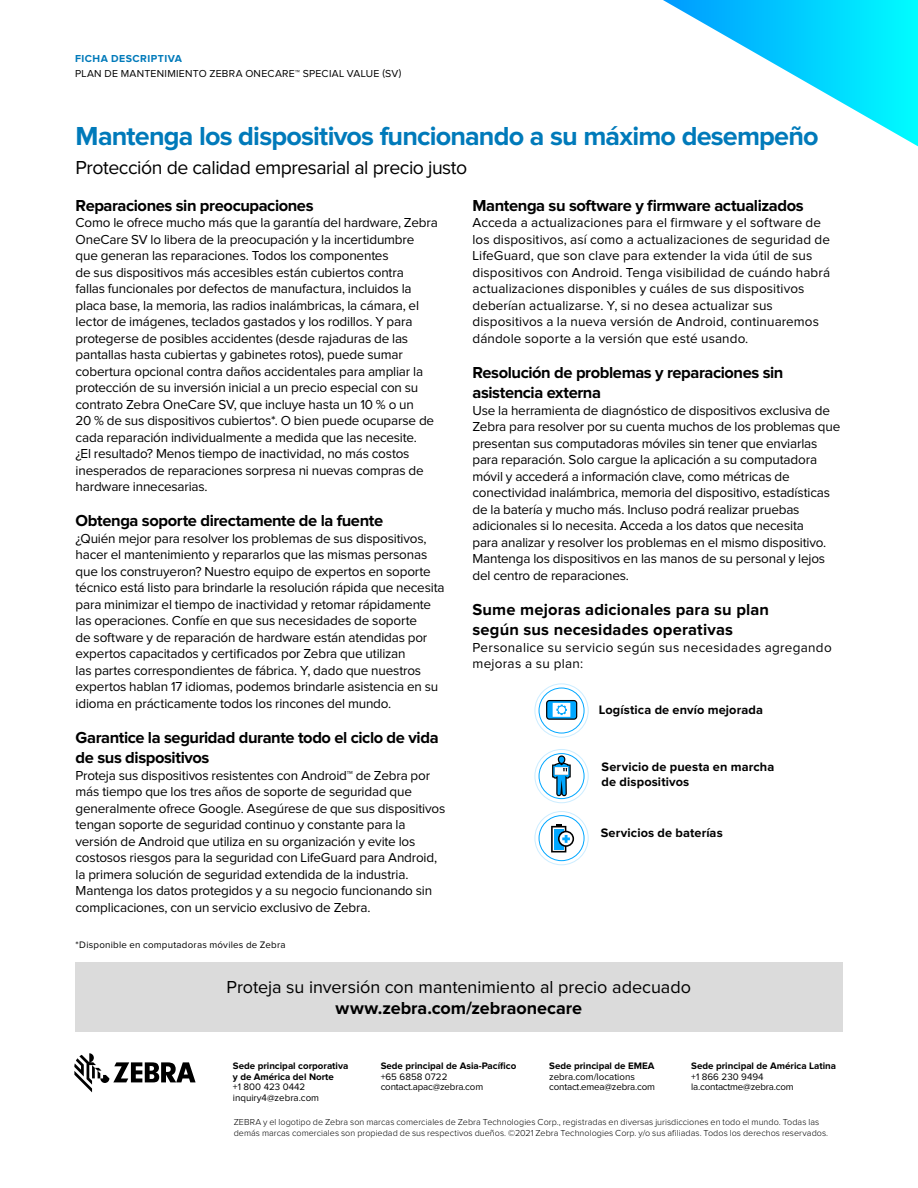
<style>
.page{position:relative;width:918px;height:1188px;background:#fff}
.page>*{position:absolute;margin:0;border:0;box-sizing:border-box;transform-origin:0 0}
.t1{font:700 27px "Proxima Nova";letter-spacing:-.03em;color:#007aba}
.t2{font:19.5px "Proxima Nova";letter-spacing:-.025em;color:#000}
.t3{font:18px "Proxima Nova";letter-spacing:-.005em;color:#000}
.t4{font:700 18px "Proxima Nova";letter-spacing:.015em;color:#000}
.t5{font:700 16.5px/20.2px "Proxima Nova";letter-spacing:-.025em;color:#000}
.t6{font:700 16.5px/20.2px "Proxima Nova";letter-spacing:.01em;color:#000}
.t7{font:13.5px/16.5px "Proxima Nova";letter-spacing:-.015em;color:#000}
.t8{font:13.5px/16.5px "Proxima Nova";letter-spacing:.005em;color:#000}
.t9{font:13.5px/16.5px "Proxima Nova";letter-spacing:.02em;color:#000}
.t10{font:700 12.75px/15px "Proxima Nova";letter-spacing:.01em;color:#000}
.t11{font:10.5px "Proxima Nova";letter-spacing:.025em;color:#000}
.t12{font:700 10.5px "Proxima Nova";letter-spacing:.045em;color:#007aba}
.t13{font:700 9.75px/10.5px "Proxima Nova";color:#000}
.t14{font:9.75px/10.5px "Proxima Nova";letter-spacing:-.02em;color:#000}
.t15{font:9.75px "Proxima Nova";letter-spacing:.025em;color:#000}
.t16{font:9.75px/10.5px "Proxima Nova";color:#000}
.t17{font:300 9px/10.5px "Proxima Nova";letter-spacing:.005em;color:#000}
</style>
<div class="page">
<svg style="left:663px;top:0;width:255px;height:146px"></svg>
<svg style="left:535px;top:684px;width:53px;height:53px"></svg>
<div style="left:535px;top:684px;width:54px;height:53px;border:1px solid #ccedff;border-radius:50%"></div>
<div style="left:539px;top:688px;width:45px;height:45px;background:#fff;border-radius:50%"></div>
<div style="left:539px;top:688px;width:45px;height:45px;border:1px solid #00a7ff;border-radius:50%"></div>
<svg style="left:546px;top:700px;width:31px;height:20px"></svg>
<svg style="left:535px;top:749px;width:53px;height:54px"></svg>
<div style="left:535px;top:749px;width:54px;height:54px;border:1px solid #ccedff;border-radius:50%"></div>
<div style="left:539px;top:754px;width:45px;height:45px;background:#fff;border-radius:50%"></div>
<div style="left:539px;top:753px;width:45px;height:46px;border:1px solid #00a7ff;border-radius:50%"></div>
<svg style="left:552px;top:755px;width:19px;height:41px"></svg>
<svg style="left:535px;top:812px;width:53px;height:53px"></svg>
<div style="left:535px;top:811px;width:54px;height:54px;border:1px solid #ccedff;border-radius:50%"></div>
<div style="left:539px;top:816px;width:45px;height:45px;background:#fff;border-radius:50%"></div>
<div style="left:539px;top:815px;width:45px;height:46px;border:1px solid #00a7ff;border-radius:50%"></div>
<svg style="left:551px;top:824px;width:23px;height:28px"></svg>
<div style="left:75px;top:962px;width:767px;height:70px;background:#dbdbdb"></div>
<svg style="left:74px;top:1053px;width:122px;height:39px"></svg>
<p class="t12" style="left:75px;top:53px;width:109px">FICHA DESCRIPTIVA</p>
<p class="t11" style="left:75px;top:68px;width:328px">PLAN DE MANTENIMIENTO ZEBRA ONECARE™ SPECIAL VALUE (SV)</p>
<h1 class="t1" style="left:76px;top:121px;width:745px">Mantenga los dispositivos funcionando a su máximo desempeño</h1>
<h2 class="t2" style="left:76px;top:158px;width:393px">Protección de calidad empresarial al precio justo</h2>
<p class="t5" style="left:76px;top:195px;width:239px">Reparaciones sin preocupaciones</p>
<p class="t7" style="left:76px;top:215px;width:364px">Como le ofrece mucho más que la garantía del hardware, Zebra OneCare SV lo libera de la preocupación y la incertidumbre que generan las reparaciones. Todos los componentes<br>de sus dispositivos más accesibles están cubiertos contra<br>fallas funcionales por defectos de manufactura, incluidos la placa base, la memoria, las radios inalámbricas, la cámara, el lector de imágenes, teclados gastados y los rodillos. Y para protegerse de posibles accidentes (desde rajaduras de las pantallas hasta cubiertas y gabinetes rotos), puede sumar cobertura opcional contra daños accidentales para ampliar la protección de su inversión inicial a un precio especial con su contrato Zebra OneCare SV, que incluye hasta un 10 % o un<br>20 % de sus dispositivos cubiertos*. O bien puede ocuparse de cada reparación individualmente a medida que las necesite.<br>¿El resultado? Menos tiempo de inactividad, no más costos inesperados de reparaciones sorpresa ni nuevas compras de hardware innecesarias.</p>
<p class="t5" style="left:76px;top:511px;width:309px">Obtenga soporte directamente de la fuente</p>
<p class="t7" style="left:76px;top:531px;width:371px">¿Quién mejor para resolver los problemas de sus dispositivos, hacer el mantenimiento y repararlos que las mismas personas que los construyeron? Nuestro equipo de expertos en soporte técnico está listo para brindarle la resolución rápida que necesita para minimizar el tiempo de inactividad y retomar rápidamente las operaciones. Confíe en que sus necesidades de soporte<br>de software y de reparación de hardware están atendidas por expertos capacitados y certificados por Zebra que utilizan<br>las partes correspondientes de fábrica. Y, dado que nuestros expertos hablan 17 idiomas, podemos brindarle asistencia en su idioma en prácticamente todos los rincones del mundo.</p>
<p class="t5" style="left:76px;top:728px;width:365px">Garantice la seguridad durante todo el ciclo de vida de sus dispositivos</p>
<p class="t7" style="left:76px;top:768px;width:371px">Proteja sus dispositivos resistentes con Android™ de Zebra por más tiempo que los tres años de soporte de seguridad que generalmente ofrece Google. Asegúrese de que sus dispositivos tengan soporte de seguridad continuo y constante para la versión de Android que utiliza en su organización y evite los costosos riesgos para la seguridad con LifeGuard para Android, la primera solución de seguridad extendida de la industria.<br>Mantenga los datos protegidos y a su negocio funcionando sin complicaciones, con un servicio exclusivo de Zebra.</p>
<p class="t15" style="left:76px;top:941px;width:212px">*Disponible en computadoras móviles de Zebra</p>
<p class="t5" style="left:472px;top:195px;width:333px">Mantenga su software y firmware actualizados</p>
<p class="t8" style="left:472px;top:215px;width:359px">Acceda a actualizaciones para el firmware y el software de los dispositivos, así como a actualizaciones de seguridad de LifeGuard, que son clave para extender la vida útil de sus dispositivos con Android. Tenga visibilidad de cuándo habrá actualizaciones disponibles y cuáles de sus dispositivos deberían actualizarse. Y, si no desea actualizar sus dispositivos a la nueva versión de Android, continuaremos dándole soporte a la versión que esté usando.</p>
<p class="t5" style="left:472px;top:363px;width:312px">Resolución de problemas y reparaciones sin asistencia externa</p>
<p class="t7" style="left:472px;top:403px;width:369px">Use la herramienta de diagnóstico de dispositivos exclusiva de Zebra para resolver por su cuenta muchos de los problemas que presentan sus computadoras móviles sin tener que enviarlas para reparación. Solo cargue la aplicación a su computadora móvil y accederá a información clave, como métricas de conectividad inalámbrica, memoria del dispositivo, estadísticas de la batería y mucho más. Incluso podrá realizar pruebas adicionales si lo necesita. Acceda a los datos que necesita<br>para analizar y resolver los problemas en el mismo dispositivo.<br>Mantenga los dispositivos en las manos de su personal y lejos del centro de reparaciones.</p>
<p class="t6" style="left:472px;top:600px;width:298px">Sume mejoras adicionales para su plan según sus necesidades operativas</p>
<p class="t9" style="left:472px;top:640px;width:361px">Personalice su servicio según sus necesidades agregando mejoras a su plan:</p>
<p class="t10" style="left:599px;top:703px;width:166px">Logística de envío mejorada</p>
<p class="t10" style="left:602px;top:760px;width:174px">Servicio de puesta en marcha de dispositivos</p>
<p class="t10" style="left:601px;top:826px;width:123px">Servicios de baterías</p>
<h3 class="t3" style="left:227px;top:978px;width:466px">Proteja su inversión con mantenimiento al precio adecuado</h3>
<h3 class="t4" style="left:336px;top:997px;width:248px">www.zebra.com/zebraonecare</h3>
<p class="t13" style="left:691px;top:1061px;width:147px">Sede principal de América Latina</p>
<p class="t14" style="left:691px;top:1071px;width:104px">+1 866 230 9494 la.contactme@zebra.com</p>
<p class="t17" style="left:234px;top:1118px;width:596px">ZEBRA y el logotipo de Zebra son marcas comerciales de Zebra Technologies Corp., registradas en diversas jurisdicciones en todo el mundo. Todas las demás marcas comerciales son propiedad de sus respectivos dueños. ©2021 Zebra Technologies Corp. y/o sus afiliadas. Todos los derechos reservados.</p>
<p class="t13" style="left:381px;top:1061px;width:137px">Sede principal de Asia-Pacífico</p>
<p class="t14" style="left:381px;top:1071px;width:104px">+65 6858 0722 contact.apac@zebra.com</p>
<p class="t13" style="left:233px;top:1061px;width:117px">Sede principal corporativa y de América del Norte</p>
<p class="t16" style="left:233px;top:1082px;width:88px">+1 800 423 0442 inquiry4@zebra.com</p>
<p class="t13" style="left:549px;top:1061px;width:107px">Sede principal de EMEA</p>
<p class="t14" style="left:549px;top:1071px;width:107px">zebra.com/locations contact.emea@zebra.com</p>
</div>
